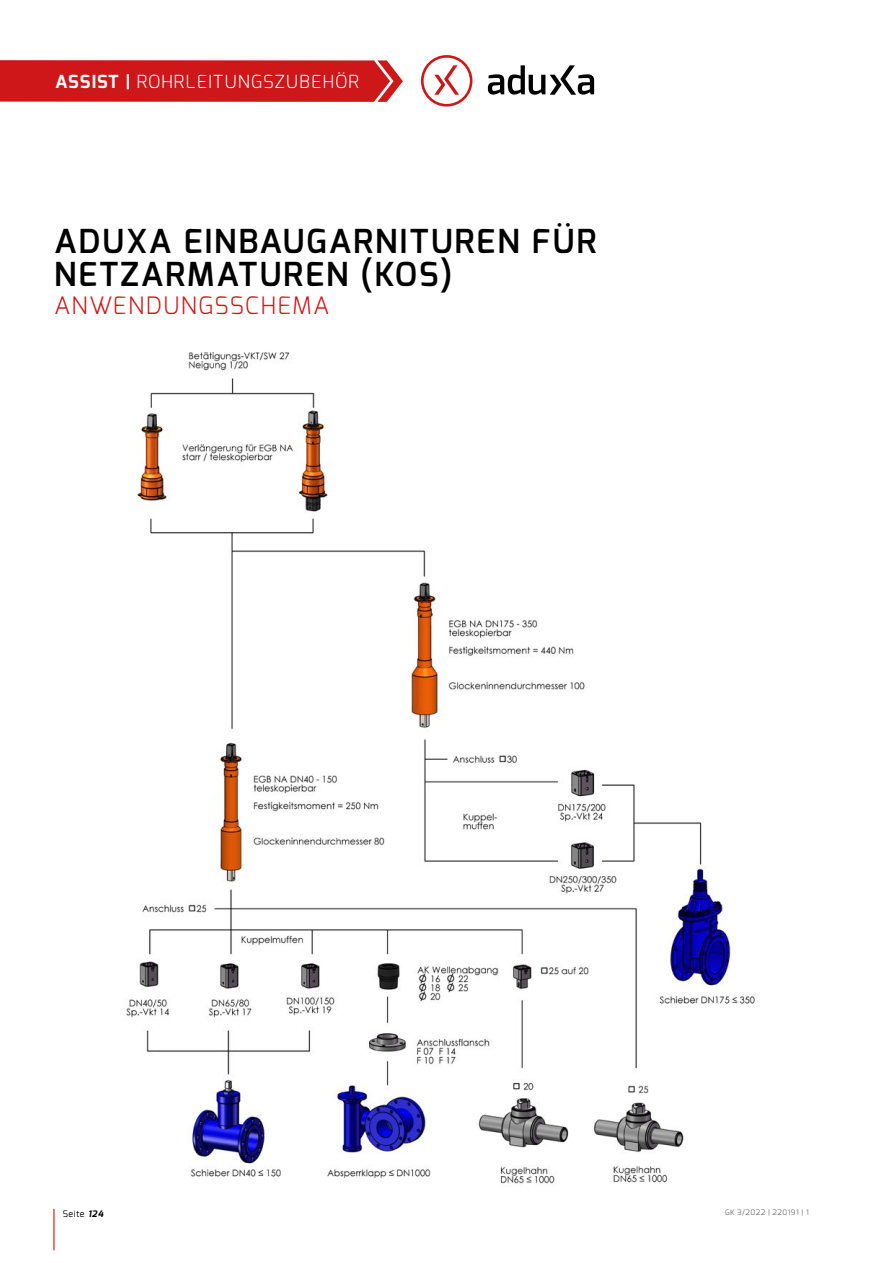
<style>
.page{position:relative;width:893px;height:1263px;background:#fff}
.page>*{position:absolute;margin:0;border:0;box-sizing:border-box;transform-origin:0 0}
.t1{font:600 33px/33px "Exo";letter-spacing:.06em;color:#000}
.t2{font:300 24px "Exo";letter-spacing:.06em;color:#cd1719}
.t3{font:300 18px "Exo";letter-spacing:.06em;color:#fff}
.t4{font:9px "Exo";letter-spacing:.06em;color:#000}
.t5{font:italic 700 9px "Exo";color:#000}
.t6{font:7.5px "Exo";letter-spacing:.06em;color:#717274}
.s1{font-weight:700}
.s2{font-weight:700;font-style:italic}
</style>
<div class="page">
<hr style="left:53px;top:1209px;width:2px;height:41px;background:#cd1719">
<svg style="left:0;top:60px;width:403px;height:42px;background:#cf2022"></svg>
<div style="left:421px;top:55px;width:51px;height:52px;border:3px solid #cd1719;border-radius:50%"></div>
<svg style="left:488px;top:65px;width:106px;height:30px"></svg>
<svg style="left:434px;top:65px;width:25px;height:30px"></svg>
<img style="left:126px;top:352px;width:629px;height:832px">
<p class="t3" style="left:55px;top:70px;width:305px"><span class="s1">ASSIST |</span> ROHRLEITUNGSZUBEHÖR</p>
<p class="t1" style="left:54px;top:224px;width:544px">ADUXA EINBAUGARNITUREN FÜR<br>NETZARMATUREN (KOS)</p>
<p class="t2" style="left:54px;top:290px;width:277px">ANWENDUNGSSCHEMA</p>
<p class="t4" style="left:63px;top:1208px;width:41px">Seite <span class="s2">124</span></p>
<p class="t6" style="left:725px;top:1208px;width:85px">GK 3/2022 | 220191 | 1</p>
<p class="t6" style="left:724px;top:1208px;width:85px">PB 9/2021 | 210559 | 1</p>
<p class="t5" style="left:89px;top:1208px;width:13px">06</p>
</div>
